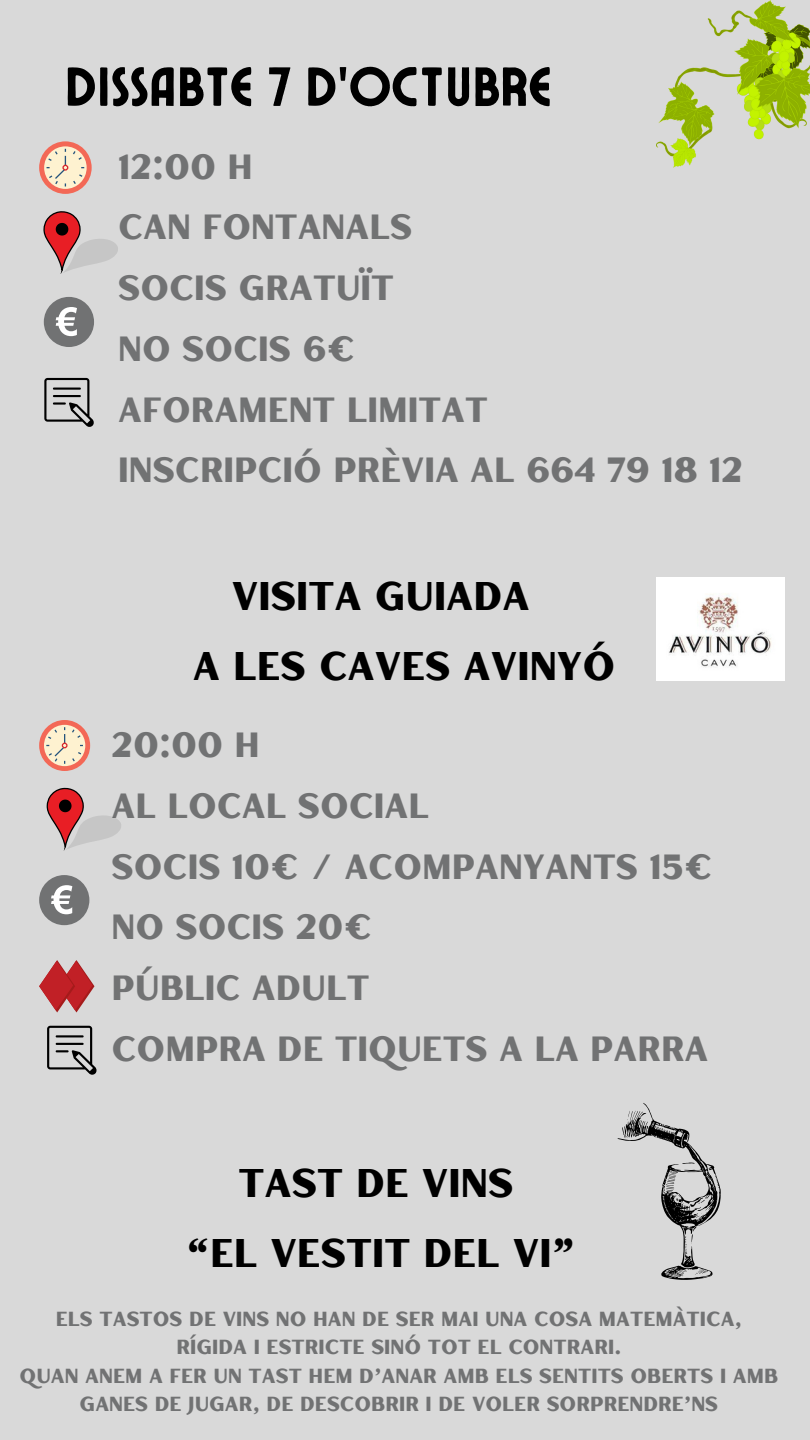
<style>
.page{position:relative;width:810px;height:1440px;background:#d9d9d9}
.page>*{position:absolute;margin:0;border:0;box-sizing:border-box;transform-origin:0 0}
.t1{font:55px "Ayr Lucidity Condensed";color:#000}
.t2{font:40px "Hertical Sans";color:#000}
.t3{font:35px "Hertical Sans";color:#717273}
.t4{font:20.4px/28.5px "Hertical Sans";color:#717273;text-align:center}
</style>
<div class="page">
<img style="left:656px;top:0;width:154px;height:168px">
<svg style="left:47px;top:787px;width:74px;height:63px"></svg>
<svg style="left:39px;top:720px;width:51px;height:51px"></svg>
<div style="left:44px;top:725px;width:41px;height:41px;background:#fef2d0;border-radius:50%"></div>
<svg style="left:46px;top:727px;width:37px;height:37px"></svg>
<div style="left:39px;top:141px;width:53px;height:53px;background:#f36856;border-radius:50%"></div>
<svg style="left:44px;top:146px;width:43px;height:43px"></svg>
<svg style="left:47px;top:149px;width:37px;height:38px"></svg>
<svg style="left:43px;top:211px;width:75px;height:62px"></svg>
<div style="left:44px;top:297px;width:50px;height:50px;background:#717273;border-radius:50%"></div>
<svg style="left:56px;top:307px;width:21px;height:29px"></svg>
<img style="left:656px;top:578px;width:129px;height:102px">
<svg style="left:44px;top:378px;width:50px;height:49px"></svg>
<div style="left:39px;top:875px;width:50px;height:50px;background:#717273;border-radius:50%"></div>
<svg style="left:51px;top:885px;width:21px;height:29px"></svg>
<svg style="left:39px;top:960px;width:55px;height:52px"></svg>
<svg style="left:47px;top:1026px;width:50px;height:49px"></svg>
<svg style="left:618px;top:1103px;width:103px;height:177px"></svg>
<p class="t1" style="left:65px;top:51px;width:485px">DISSABTE 7 D'OCTUBRE</p>
<p class="t3" style="left:118px;top:142px;width:136px">12:00 H</p>
<p class="t3" style="left:118px;top:203px;width:296px">CAN FONTANALS</p>
<p class="t3" style="left:118px;top:264px;width:277px">SOCIS GRATUÏT</p>
<p class="t3" style="left:118px;top:325px;width:239px">NO SOCIS 6€</p>
<p class="t3" style="left:118px;top:385px;width:371px">AFORAMENT LIMITAT</p>
<p class="t3" style="left:118px;top:446px;width:626px">INSCRIPCIÓ PRÈVIA AL 664 79 18 12</p>
<p class="t2" style="left:232px;top:568px;width:299px">VISITA GUIADA</p>
<p class="t2" style="left:193px;top:638px;width:424px">A LES CAVES AVINYÓ</p>
<p class="t3" style="left:112px;top:721px;width:150px">20:00 H</p>
<p class="t3" style="left:112px;top:781px;width:319px">AL LOCAL SOCIAL</p>
<p class="t3" style="left:112px;top:842px;width:603px">SOCIS 10€ / ACOMPANYANTS 15€</p>
<p class="t3" style="left:112px;top:903px;width:263px">NO SOCIS 20€</p>
<p class="t3" style="left:112px;top:964px;width:259px">PÚBLIC ADULT</p>
<p class="t3" style="left:112px;top:1024px;width:598px">COMPRA DE TIQUETS A LA PARRA</p>
<p class="t2" style="left:238px;top:1156px;width:277px">TAST DE VINS</p>
<p class="t2" style="left:186px;top:1225px;width:390px">“EL VESTIT DEL VI”</p>
<p class="t4" style="left:56px;top:1304px;width:688px">ELS TASTOS DE VINS NO HAN DE SER MAI UNA COSA MATEMÀTICA,</p>
<p class="t4" style="left:177px;top:1332px;width:446px">RÍGIDA I ESTRICTE SINÓ TOT EL CONTRARI.</p>
<p class="t4" style="left:20px;top:1361px;width:760px">QUAN ANEM A FER UN TAST HEM D’ANAR AMB ELS SENTITS OBERTS I AMB<br>GANES DE JUGAR, DE DESCOBRIR I DE VOLER SORPRENDRE’NS</p>
</div>
